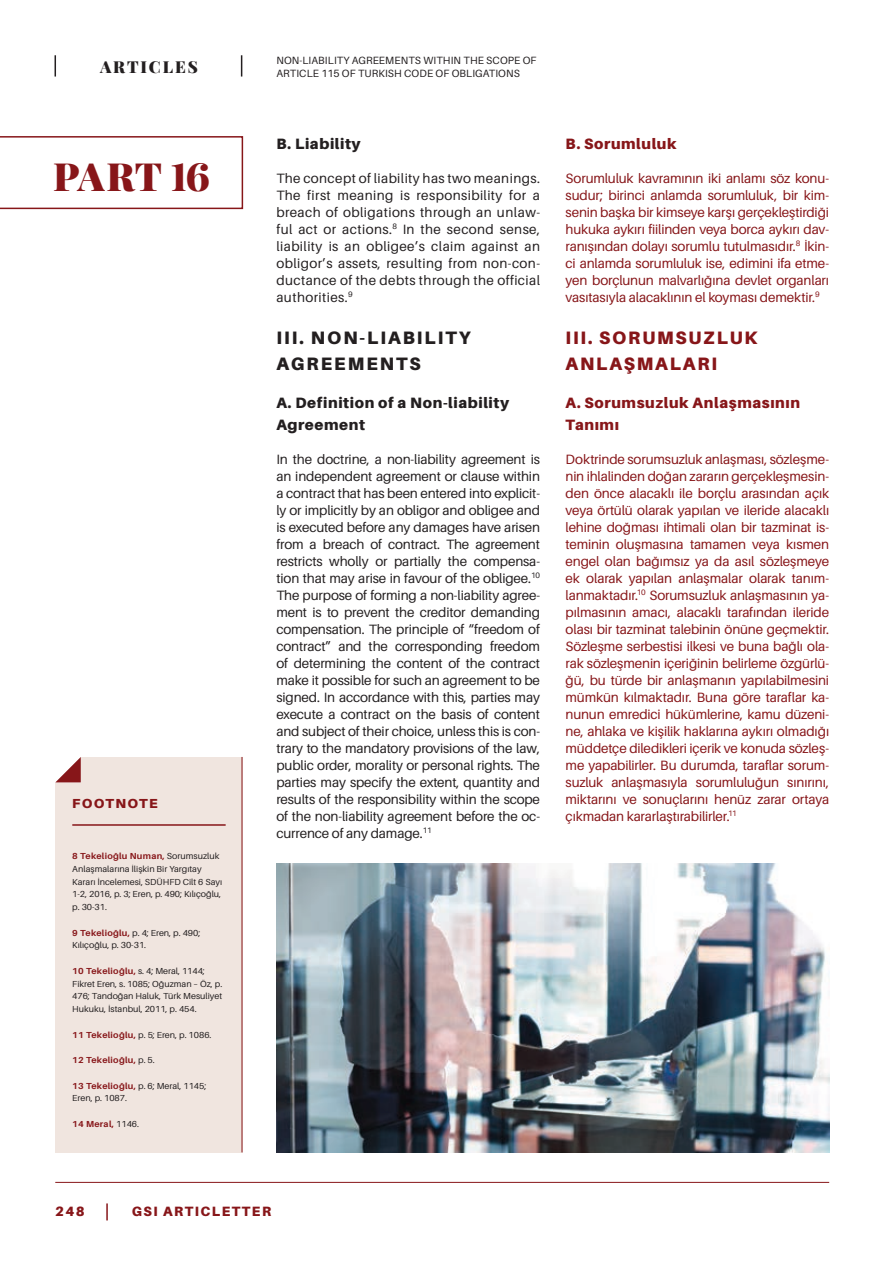
<style>
.page{position:relative;width:893px;height:1263px;background:#fff}
.page>*{position:absolute;margin:0;border:0;box-sizing:border-box;transform-origin:0 0}
.t1{font:900 39px "Playfair Display";letter-spacing:-.015em;color:#871619}
.ING_metin_baslik{font:900 18px/25.5px "Aileron";letter-spacing:.11em;color:#231f20}
.TR_metin_baslik{font:900 18px/25.5px "Aileron";letter-spacing:.1em;color:#871619}
.t2{font:900 16.5px "Playfair Display";letter-spacing:.12em;color:#231f20}
.ING_alt_baslik{font:900 15px/21.3px "Aileron";letter-spacing:.04em;color:#231f20}
.TR_alt_baslik{font:900 15px/21.3px "Aileron";letter-spacing:.04em;color:#871619}
.TR_metin{font:13.5px/17px "Aileron";letter-spacing:-.01em;color:#871619;text-align:justify}
.ING_metin{font:13.5px/17px "Aileron";letter-spacing:.005em;color:#231f20;text-align:justify}
.t3{font:900 13.5px "Aileron";letter-spacing:.11em;color:#871619}
.t4{font:900 13.05px "Aileron";letter-spacing:.1em;color:#871619}
.t5{font:10.5px/12.8px "Aileron";letter-spacing:.01em;color:#231f20}
.t6{font:8.7px/12.8px "Aileron";color:#231f20}
.t7{font:700 8.7px "Aileron";letter-spacing:.03em;color:#871619}
.s1{font-weight:700;color:#871619}
.s2{font-weight:400;color:#231f20}
</style>
<div class="page">
<svg style="left:0;top:136px;width:243px;height:73px"></svg>
<hr style="left:55px;top:1182px;width:774px;height:1px;background:#871619">
<svg style="left:106px;top:1203px;width:2px;height:17px"></svg>
<svg style="left:55px;top:55px;width:1px;height:22px"></svg>
<svg style="left:241px;top:55px;width:1px;height:22px"></svg>
<img style="left:276px;top:863px;width:553px;height:289px">
<div style="left:55px;top:757px;width:187px;height:395px;background:#f0e5df"></div>
<hr style="left:72px;top:824px;width:154px;height:2px;background:#871619">
<svg style="left:55px;top:757px;width:26px;height:25px"></svg>
<hr style="left:242px;top:757px;width:1px;height:395px;background:#871619">
<p class="t2" style="left:100px;top:54px;width:99px">ARTICLES</p>
<h1 class="t1" style="left:53px;top:146px;width:158px">PART 16</h1>
<p class="t4" style="left:72px;top:796px;width:87px">FOOTNOTE</p>
<p class="t6" style="left:72px;top:850px;width:152px"><span class="s1">8 Tekelioğlu Numan,</span> Sorumsuzluk<br>Anlaşmalarına İlişkin Bir Yargıtay<br>Kararı İncelemesi, SDÜHFD Cilt 6 Sayı<br>1-2, 2016, p. 3; Eren, p. 490; Kılıçoğlu, p. 30-31.</p>
<p class="t6" style="left:72px;top:926px;width:130px"><span class="s1">9 Tekelioğlu,</span> p. 4; Eren, p. 490;<br>Kılıçoğlu, p. 30-31.</p>
<p class="t6" style="left:72px;top:964px;width:152px"><span class="s1">10 Tekelioğlu,</span> s. 4; Meral, 1144; Fikret Eren, s. 1085; Oğuzman – Öz, p.<br>476; Tandoğan Haluk, Türk Mesuliyet Hukuku, İstanbul, 2011, p. 454.</p>
<p class="t6" style="left:72px;top:1028px;width:141px"><span class="s1">11 Tekelioğlu,</span> p. 5; Eren, p. 1086.</p>
<p class="t7" style="left:72px;top:1055px;width:84px">12 Tekelioğlu, <span class="s2">p. 5.</span></p>
<p class="t6" style="left:72px;top:1079px;width:136px"><span class="s1">13 Tekelioğlu,</span> p. 6; Meral, 1145;<br>Eren, p. 1087.</p>
<p class="t7" style="left:72px;top:1119px;width:68px">14 Meral, <span class="s2">1146.</span></p>
<p class="t5" style="left:276px;top:54px;width:262px">NON-LIABILITY AGREEMENTS WITHIN THE SCOPE OF<br>ARTICLE 115 OF TURKISH CODE OF OBLIGATIONS</p>
<p class="ING_alt_baslik" style="left:276px;top:133px;width:86px">B. Liability</p>
<p class="ING_metin" style="left:276px;top:170px;width:265px">The concept of liability has two meanings.<br>The first meaning is responsibility for a breach of obligations through an unlaw&shy;ful act or actions.<sup>8</sup> In the second sense, liability is an obligee’s claim against an obligor’s assets, resulting from non-con&shy;ductance of the debts through the official authorities.<sup>9</sup></p>
<p class="ING_metin_baslik" style="left:276px;top:325px;width:196px">III. NON-LIABILITY<br>AGREEMENTS</p>
<p class="ING_alt_baslik" style="left:276px;top:392px;width:234px">A. Definition of a Non-liability<br>Agreement</p>
<p class="ING_metin" style="left:276px;top:450px;width:265px">In the doctrine, a non-liability agreement is an independent agreement or clause within a contract that has been entered into explicit&shy;ly or implicitly by an obligor and obligee and is executed before any damages have arisen from a breach of contract. The agreement restricts wholly or partially the compensa&shy;tion that may arise in favour of the obligee.<sup>10<br></sup>The purpose of forming a non-liability agree&shy;ment is to prevent the creditor demanding compensation. The principle of “freedom of contract” and the corresponding freedom of determining the content of the contract make it possible for such an agreement to be signed. In accordance with this, parties may execute a contract on the basis of content and subject of their choice, unless this is con&shy;trary to the mandatory provisions of the law, public order, morality or personal rights. The parties may specify the extent, quantity and results of the responsibility within the scope of the non-liability agreement before the oc&shy;currence of any damage.<sup>11</sup></p>
<p class="TR_alt_baslik" style="left:566px;top:133px;width:112px">B. Sorumluluk</p>
<p class="TR_metin" style="left:566px;top:170px;width:265px">Sorumluluk kavramının iki anlamı söz konu&shy;sudur; birinci anlamda sorumluluk, bir kim&shy;senin başka bir kimseye karşı gerçekleştirdiği hukuka aykırı fiilinden veya borca aykırı dav&shy;ranışından dolayı sorumlu tutulmasıdır.<sup>8</sup> İkin&shy;ci anlamda sorumluluk ise, edimini ifa etme&shy;yen borçlunun malvarlığına devlet organları vasıtasıyla alacaklının el koyması demektir.<sup>9</sup></p>
<p class="TR_metin_baslik" style="left:566px;top:325px;width:194px">III. SORUMSUZLUK<br>ANLAŞMALARI</p>
<p class="TR_alt_baslik" style="left:566px;top:392px;width:236px">A. Sorumsuzluk Anlaşmasının<br>Tanımı</p>
<p class="TR_metin" style="left:566px;top:450px;width:265px">Doktrinde sorumsuzluk anlaşması, sözleşme&shy;nin ihlalinden doğan zararın gerçekleşmesin&shy;den önce alacaklı ile borçlu arasından açık veya örtülü olarak yapılan ve ileride alacaklı lehine doğması ihtimali olan bir tazminat is&shy;teminin oluşmasına tamamen veya kısmen engel olan bağımsız ya da asıl sözleşmeye ek olarak yapılan anlaşmalar olarak tanım&shy;lanmaktadır.<sup>10</sup> Sorumsuzluk anlaşmasının ya&shy;pılmasının amacı, alacaklı tarafından ileride olası bir tazminat talebinin önüne geçmektir.<br>Sözleşme serbestisi ilkesi ve buna bağlı ola&shy;rak sözleşmenin içeriğinin belirleme özgürlü&shy;ğü, bu türde bir anlaşmanın yapılabilmesini mümkün kılmaktadır. Buna göre taraflar ka&shy;nunun emredici hükümlerine, kamu düzeni&shy;ne, ahlaka ve kişilik haklarına aykırı olmadığı müddetçe diledikleri içerik ve konuda sözleş&shy;me yapabilirler. Bu durumda, taraflar sorum&shy;suzluk anlaşmasıyla sorumluluğun sınırını, miktarını ve sonuçlarını henüz zarar ortaya çıkmadan kararlaştırabilirler.<sup>11</sup></p>
<p class="t3" style="left:55px;top:1203px;width:31px">248</p>
<p class="t3" style="left:132px;top:1203px;width:141px">GSI ARTICLETTER</p>
</div>
